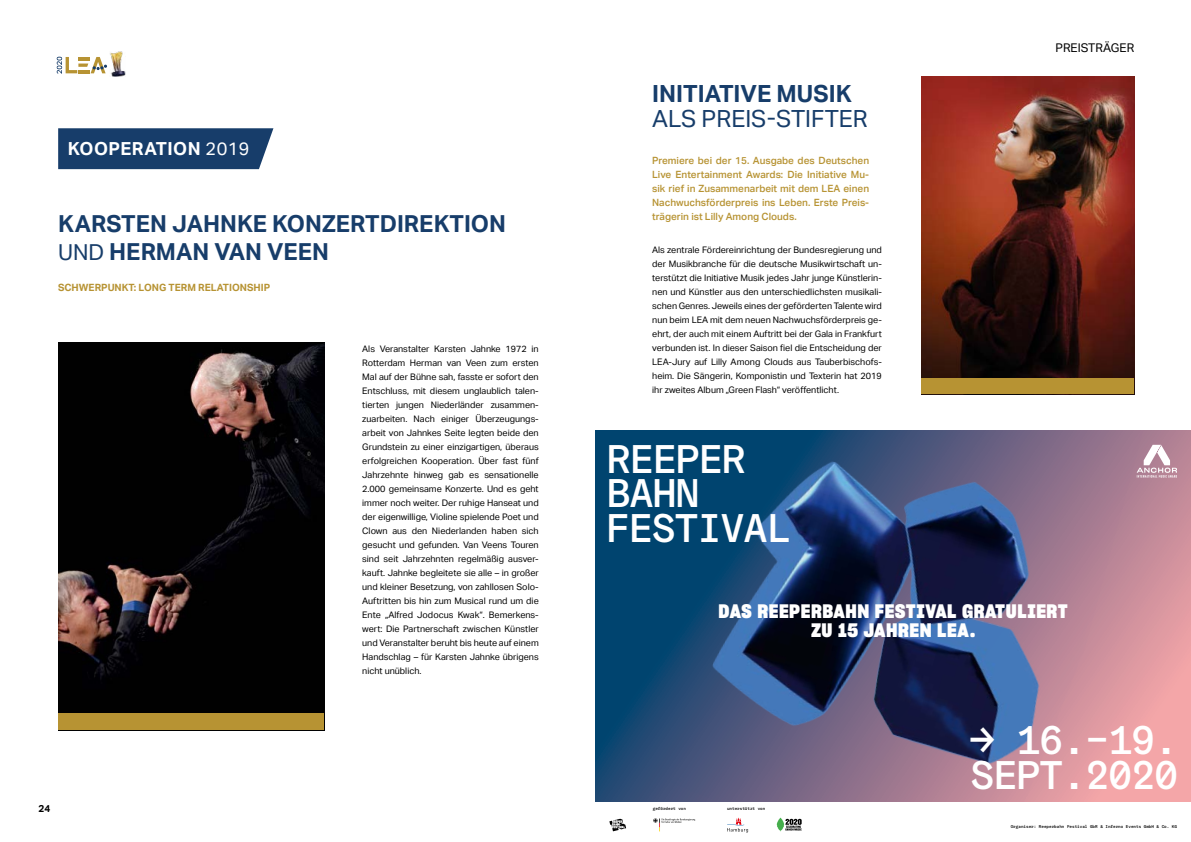
<style>
.page{position:relative;width:1191px;height:842px;background:#fff}
.page>*{position:absolute;margin:0;border:0;box-sizing:border-box;transform-origin:0 0}
.t1{font:500 40.3px/34.6px "Graebenbach Mono";letter-spacing:-.03em;color:#fff}
.t2{font:23.6px "Aktiv Grotesk";color:#173d6a}
.t3{font:700 23.6px "Aktiv Grotesk";color:#173d6a}
.t4{font:700 23.4px/28.1px "Aktiv Grotesk";color:#173d6a}
.t5{font:19px/19px "Sharp Grotesk Bold 18";letter-spacing:.03em;color:#fff;text-align:center}
.t6{font:700 18px "Aktiv Grotesk";letter-spacing:.025em;color:#fff}
.t7{font:12px "Aktiv Grotesk";color:#000}
.t8{font:500 10px/14px "Aktiv Grotesk";color:#b79333;text-align:justify}
.t9{font:700 10px "Aktiv Grotesk";color:#b79333}
.t10{font:700 10px "Aktiv Grotesk";color:#000}
.t11{font:9px/14px "Aktiv Grotesk";color:#000;text-align:justify}
.t12{font:500 4.3px "Graebenbach Mono";color:#000}
.s1{font-weight:400}
.s2{font-weight:400;font-size:22px}
</style>
<div class="page">
<img style="left:110px;top:51px;width:15px;height:26px">
<svg style="left:57px;top:57px;width:50px;height:17px"></svg>
<svg style="left:595px;top:431px;width:596px;height:371px;background:#5d6683"></svg>
<img style="left:661px;top:431px;width:482px;height:371px">
<svg style="left:653px;top:818px;width:42px;height:13px"></svg>
<svg style="left:727px;top:818px;width:21px;height:14px"></svg>
<svg style="left:776px;top:817px;width:25px;height:15px"></svg>
<svg style="left:609px;top:819px;width:17px;height:12px"></svg>
<svg style="left:1136px;top:445px;width:41px;height:33px"></svg>
<img style="left:921px;top:77px;width:213px;height:302px">
<div style="left:921px;top:379px;width:213px;height:15px;background:#b79333"></div>
<div style="left:58px;top:128px;width:215px;height:41px;background:#173d6a"></div>
<img style="left:58px;top:342px;width:266px;height:371px">
<div style="left:58px;top:713px;width:266px;height:17px;background:#b79333"></div>
<h3 class="t6" style="left:68px;top:138px;width:183px">KOOPERATION <span class="s1">2019</span></h3>
<h3 class="t4" style="left:58px;top:210px;width:449px">KARSTEN JAHNKE KONZERTDIREKTION<br><span class="s2">UND</span> HERMAN VAN VEEN</h3>
<p class="t9" style="left:58px;top:282px;width:213px">SCHWERPUNKT: LONG TERM RELATIONSHIP</p>
<p class="t11" style="left:362px;top:341px;width:178px">Als Veranstalter Karsten Jahnke 1972 in Rotterdam Herman van Veen zum ersten Mal auf der Bühne sah, fasste er sofort den Entschluss, mit diesem unglaublich talen&shy;tierten jungen Niederländer zusammen&shy;zuarbeiten. Nach einiger Überzeugungs&shy;arbeit von Jahnkes Seite legten beide den Grundstein zu einer einzigartigen, überaus erfolgreichen Kooperation. Über fast fünf Jahrzehnte hinweg gab es sensationelle 2.000 gemeinsame Konzerte. Und es geht immer noch weiter. Der ruhige Hanseat und der eigenwillige, Violine spielende Poet und Clown aus den Niederlanden haben sich gesucht und gefunden. Van Veens Touren sind seit Jahrzehnten regelmäßig ausver&shy;kauft. Jahnke begleitete sie alle – in großer und kleiner Besetzung, von zahllosen Solo-Auftritten bis hin zum Musical rund um die Ente „Alfred Jodocus Kwak“. Bemerkens&shy;wert: Die Partnerschaft zwischen Künstler und Veranstalter beruht bis heute auf einem Handschlag – für Karsten Jahnke übrigens nicht unüblich.</p>
<p class="t10" style="left:38px;top:803px;width:13px">24</p>
<h2 class="t3" style="left:652px;top:80px;width:201px">INITIATIVE MUSIK</h2>
<h2 class="t2" style="left:652px;top:106px;width:217px">ALS PREIS-STIFTER</h2>
<p class="t8" style="left:652px;top:154px;width:218px">Premiere bei der 15. Ausgabe des Deutschen Live Entertainment Awards: Die Initiative Mu&shy;sik rief in Zusammenarbeit mit dem LEA einen Nachwuchsförderpreis ins Leben. Erste Preis&shy;trägerin ist Lilly Among Clouds.</p>
<p class="t11" style="left:652px;top:243px;width:231px">Als zentrale Fördereinrichtung der Bundesregierung und der Musikbranche für die deutsche Musikwirtschaft un&shy;terstützt die Initiative Musik jedes Jahr junge Künstlerin&shy;nen und Künstler aus den unterschiedlichsten musikali&shy;schen Genres. Jeweils eines der geförderten Talente wird nun beim LEA mit dem neuen Nachwuchsförderpreis ge&shy;ehrt, der auch mit einem Auftritt bei der Gala in Frankfurt verbunden ist. In dieser Saison fiel die Entscheidung der LEA-Jury auf Lilly Among Clouds aus Tauberbischofs&shy;heim. Die Sängerin, Komponistin und Texterin hat 2019 ihr zweites Album „Green Flash“ veröffentlicht.</p>
<h1 class="t1" style="left:605px;top:441px;width:187px">REEPER<br>BAHN<br>FESTIVAL</h1>
<h3 class="t7" style="left:1055px;top:40px;width:80px">PREISTRÄGER</h3>
<h3 class="t5" style="left:718px;top:602px;width:351px">DAS REEPERBAHN FESTIVAL GRATULIERT<br>ZU 15 JAHREN LEA.</h3>
<p class="t12" style="left:653px;top:805px;width:35px">gefördert von</p>
<p class="t12" style="left:727px;top:805px;width:40px">unterstützt von</p>
<h1 class="t1" style="left:970px;top:722px;width:210px">→ 16.–19.<br>SEPT.2020</h1>
<p class="t12" style="left:1010px;top:823px;width:168px">Organiser: Reeperbahn Festival GbR &amp; Inferno Events GmbH &amp; Co. KG</p>
</div>
